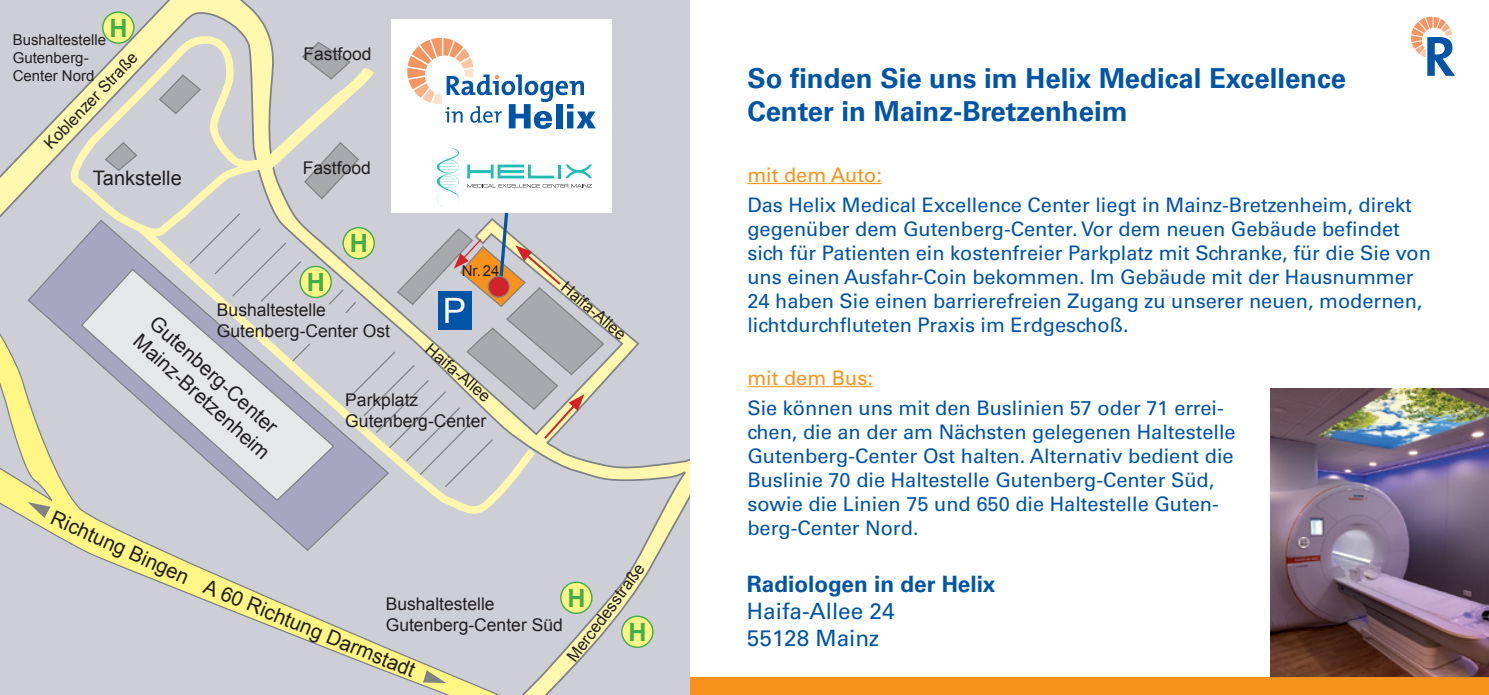
<style>
.page{position:relative;width:1489px;height:695px;background:#fff}
.page>*{position:absolute;margin:0;border:0;box-sizing:border-box;transform-origin:0 0}
.t1{font:35px "Arial";color:#fff}
.t2{font:700 27.5px/33px "Univers LT Std";color:#0154a6}
.t3{font:700 25.25px "Arial";color:#40ae49}
.t4{font:22.5px/27px "Univers LT Std";color:#0154a6}
.t5{font:700 22.5px "Univers LT Std";color:#0154a6}
.t6{font:20.25px/24.5px "Arial";color:#231f20}
.t7{font:20px/24px "Univers LT Std";color:#0154a6}
.t8{font:20px "Univers LT Std";color:#f7931d}
.t9{font:20px "Arial";color:#231f20}
.t10{font:17.5px/21px "Arial";color:#231f20}
.t11{font:16.25px "Arial";color:#231f20}
.t12{font:15px/18px "Arial";color:#231f20}
</style>
<div class="page">
<svg style="left:0;top:0;width:690px;height:694px;background:#d2d1ce"></svg>
<svg style="left:27px;top:219px;width:363px;height:333px;background:#cdccc4"></svg>
<svg style="left:423px;top:670px;width:23px;height:13px"></svg>
<svg style="left:28px;top:502px;width:22px;height:16px"></svg>
<div style="left:391px;top:19px;width:221px;height:128px;background:#fff"></div>
<svg style="left:80px;top:268px;width:54px;height:234px;background:#c3c3d0"></svg>
<svg style="left:66px;top:29px;width:201px;height:208px;background:#d8d7c7"></svg>
<svg style="left:134px;top:488px;width:405px;height:28px;background:#c6c6ce"></svg>
<div style="left:391px;top:147px;width:221px;height:66px;background:#fff"></div>
<svg style="left:104px;top:38px;width:501px;height:450px;background:#d1d1d0"></svg>
<div style="left:622px;top:616px;width:31px;height:31px;background:#fff685;border-radius:50%"></div>
<div style="left:621px;top:615px;width:32px;height:33px;border:1px solid #40ae49;border-radius:50%"></div>
<div style="left:561px;top:582px;width:31px;height:31px;background:#fff685;border-radius:50%"></div>
<div style="left:560px;top:581px;width:32px;height:33px;border:1px solid #40ae49;border-radius:50%"></div>
<div style="left:103px;top:12px;width:31px;height:31px;background:#fff685;border-radius:50%"></div>
<div style="left:102px;top:11px;width:32px;height:33px;border:1px solid #40ae49;border-radius:50%"></div>
<img style="left:1270px;top:388px;width:218px;height:289px">
<svg style="left:1411px;top:17px;width:43px;height:59px"></svg>
<hr style="left:747px;top:183px;width:134px;height:1px;background:#f7931d">
<hr style="left:747px;top:386px;width:125px;height:1px;background:#f7931d">
<div style="left:690px;top:677px;width:798px;height:17px;background:#f7931d"></div>
<p class="t12" style="left:13px;top:31px;width:116px">Bushaltestelle <sup>H<br></sup>Gutenberg-<br>Center Nord</p>
<p class="t11" style="left:39px;top:138px;width:128px;rotate:-46deg">Koblenzer Straße</p>
<p class="t9" style="left:93px;top:165px;width:90px">Tankstelle</p>
<p class="t10" style="left:303px;top:43px;width:70px">Fastfood</p>
<p class="t10" style="left:303px;top:158px;width:70px">Fastfood</p>
<p class="t3" style="left:307px;top:265px;width:20px">H</p>
<p class="t3" style="left:350px;top:227px;width:20px">H</p>
<p class="t12" style="left:462px;top:262px;width:39px">Nr. 24</p>
<h1 class="t1" style="left:443px;top:288px;width:25px">P</h1>
<p class="t10" style="left:217px;top:299px;width:175px">Bushaltestelle<br>Gutenberg-Center Ost</p>
<p class="t6" style="left:161px;top:311px;width:177px;rotate:42deg">Gutenberg-Center<br>Mainz-Bretzenheim</p>
<p class="t11" style="left:435px;top:338px;width:81px;rotate:41deg">Haifa-Allee</p>
<p class="t10" style="left:345px;top:390px;width:143px">Parkplatz<br>Gutenberg-Center</p>
<p class="t11" style="left:570px;top:276px;width:81px;rotate:41deg">Haifa-Allee</p>
<p class="t6" style="left:57px;top:505px;width:151px;rotate:24deg">Richtung Bingen</p>
<p class="t11" style="left:562px;top:653px;width:119px;rotate:-53deg">Mercedesstraße</p>
<p class="t6" style="left:209px;top:574px;width:228px;rotate:22deg">A 60 Richtung Darmstadt</p>
<p class="t10" style="left:386px;top:593px;width:179px">Bushaltestelle<br>Gutenberg-Center Süd</p>
<p class="t3" style="left:567px;top:581px;width:20px">H</p>
<p class="t3" style="left:628px;top:615px;width:20px">H</p>
<h2 class="t2" style="left:747px;top:62px;width:600px">So finden Sie uns im Helix Medical Excellence<br>Center in Mainz-Bretzenheim</h2>
<p class="t8" style="left:747px;top:162px;width:136px">mit dem Auto:</p>
<p class="t7" style="left:747px;top:192px;width:685px">Das Helix Medical Excellence Center liegt in Mainz-Bretzenheim, direkt gegenüber dem Gutenberg-Center. Vor dem neuen Gebäude befindet sich für Patienten ein kostenfreier Parkplatz mit Schranke, für die Sie von uns einen Ausfahr-Coin bekommen. Im Gebäude mit der Hausnummer 24 haben Sie einen barrierefreien Zugang zu unserer neuen, modernen, lichtdurchfluteten Praxis im Erdgeschoß.</p>
<p class="t8" style="left:747px;top:365px;width:127px">mit dem Bus:</p>
<p class="t7" style="left:747px;top:395px;width:490px">Sie können uns mit den Buslinien 57 oder 71 errei&shy;chen, die an der am Nächsten gelegenen Haltestelle Gutenberg-Center Ost halten. Alternativ bedient die Buslinie 70 die Haltestelle Gutenberg-Center Süd, sowie die Linien 75 und 650 die Haltestelle Guten&shy;berg-Center Nord.</p>
<p class="t5" style="left:747px;top:570px;width:250px">Radiologen in der Helix</p>
<p class="t4" style="left:747px;top:597px;width:149px">Haifa-Allee 24<br>55128 Mainz</p>
</div>
